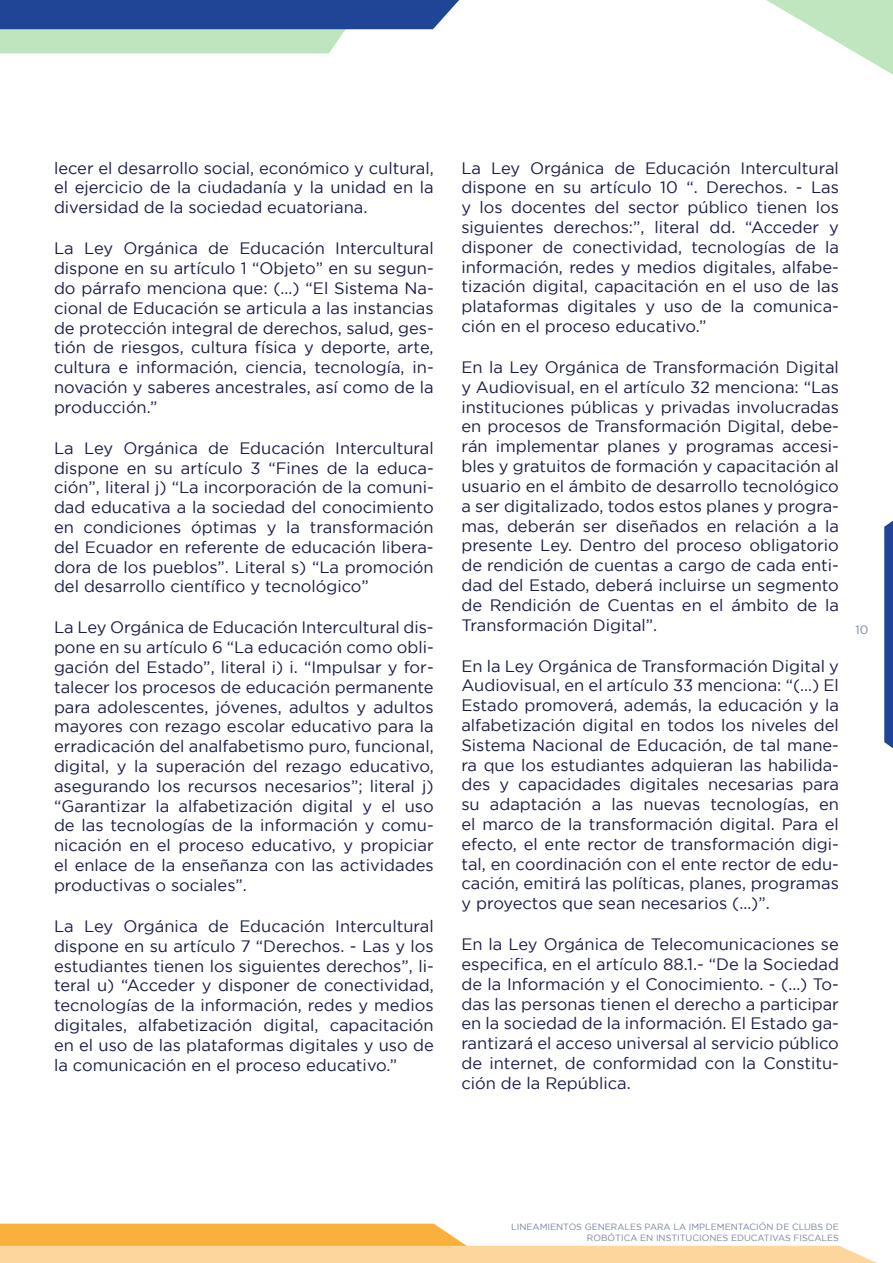
<style>
.page{position:relative;width:893px;height:1263px;background:#fff}
.page>*{position:absolute;margin:0;border:0;box-sizing:border-box;transform-origin:0 0}
.t1{font:16.5px/19.8px "Gotham";color:#191b49;text-align:justify}
.t2{font:12px "Gotham";color:#7883a0}
.t3{font:9px/10.8px "Gotham";color:#7883a0;text-align:right}
</style>
<div class="page">
<svg style="left:0;top:0;width:459px;height:53px;background:#7292b1"></svg>
<svg style="left:766px;top:0;width:127px;height:75px"></svg>
<svg style="left:0;top:1224px;width:877px;height:39px"></svg>
<svg style="left:884px;top:520px;width:9px;height:228px;background:#2d4f9c"></svg>
<p class="t1" style="left:54px;top:158px;width:381px">lecer el desarrollo social, económico y cultural, el ejercicio de la ciudadanía y la unidad en la diversidad de la sociedad ecuatoriana.</p>
<p class="t1" style="left:54px;top:238px;width:381px">La Ley Orgánica de Educación Intercultural dispone en su artículo 1 “Objeto” en su segun&shy;do párrafo menciona que: (…) “El Sistema Na&shy;cional de Educación se articula a las instancias de protección integral de derechos, salud, ges&shy;tión de riesgos, cultura física y deporte, arte, cultura e información, ciencia, tecnología, in&shy;novación y saberes ancestrales, así como de la producción.”</p>
<p class="t1" style="left:54px;top:438px;width:381px">La Ley Orgánica de Educación Intercultural dispone en su artículo 3 “Fines de la educa&shy;ción”, literal j) “La incorporación de la comuni&shy;dad educativa a la sociedad del conocimiento en condiciones óptimas y la transformación del Ecuador en referente de educación libera&shy;dora de los pueblos”. Literal s) “La promoción del desarrollo científico y tecnológico”</p>
<p class="t1" style="left:54px;top:617px;width:381px">La Ley Orgánica de Educación Intercultural dis&shy;pone en su artículo 6 “La educación como obli&shy;gación del Estado”, literal i) i. “Impulsar y for&shy;talecer los procesos de educación permanente para adolescentes, jóvenes, adultos y adultos mayores con rezago escolar educativo para la erradicación del analfabetismo puro, funcional, digital, y la superación del rezago educativo, asegurando los recursos necesarios”; literal j) “Garantizar la alfabetización digital y el uso de las tecnologías de la información y comu&shy;nicación en el proceso educativo, y propiciar el enlace de la enseñanza con las actividades productivas o sociales”.</p>
<p class="t1" style="left:54px;top:916px;width:381px">La Ley Orgánica de Educación Intercultural dispone en su artículo 7 “Derechos. - Las y los estudiantes tienen los siguientes derechos”, li&shy;teral u) “Acceder y disponer de conectividad, tecnologías de la información, redes y medios digitales, alfabetización digital, capacitación en el uso de las plataformas digitales y uso de la comunicación en el proceso educativo.”</p>
<p class="t1" style="left:461px;top:158px;width:379px">La Ley Orgánica de Educación Intercultural dispone en su artículo 10 “. Derechos. - Las y los docentes del sector público tienen los siguientes derechos:”, literal dd. “Acceder y disponer de conectividad, tecnologías de la información, redes y medios digitales, alfabe&shy;tización digital, capacitación en el uso de las plataformas digitales y uso de la comunica&shy;ción en el proceso educativo.”</p>
<p class="t1" style="left:461px;top:357px;width:379px">En la Ley Orgánica de Transformación Digital y Audiovisual, en el artículo 32 menciona: “Las instituciones públicas y privadas involucradas en procesos de Transformación Digital, debe&shy;rán implementar planes y programas accesi&shy;bles y gratuitos de formación y capacitación al usuario en el ámbito de desarrollo tecnológico a ser digitalizado, todos estos planes y progra&shy;mas, deberán ser diseñados en relación a la presente Ley. Dentro del proceso obligatorio de rendición de cuentas a cargo de cada enti&shy;dad del Estado, deberá incluirse un segmento de Rendición de Cuentas en el ámbito de la Transformación Digital”.</p>
<p class="t1" style="left:461px;top:656px;width:379px">En la Ley Orgánica de Transformación Digital y Audiovisual, en el artículo 33 menciona: “(…) El Estado promoverá, además, la educación y la alfabetización digital en todos los niveles del Sistema Nacional de Educación, de tal mane&shy;ra que los estudiantes adquieran las habilida&shy;des y capacidades digitales necesarias para su adaptación a las nuevas tecnologías, en el marco de la transformación digital. Para el efecto, el ente rector de transformación digi&shy;tal, en coordinación con el ente rector de edu&shy;cación, emitirá las políticas, planes, programas y proyectos que sean necesarios (…)”.</p>
<p class="t1" style="left:461px;top:934px;width:379px">En la Ley Orgánica de Telecomunicaciones se especifica, en el artículo 88.1.- “De la Sociedad de la Información y el Conocimiento. - (…) To&shy;das las personas tienen el derecho a participar en la sociedad de la información. El Estado ga&shy;rantizará el acceso universal al servicio público de internet, de conformidad con la Constitu&shy;ción de la República.</p>
<p class="t2" style="left:855px;top:623px;width:14px">10</p>
<p class="t3" style="left:511px;top:1221px;width:329px">LINEAMIENTOS GENERALES PARA LA IMPLEMENTACIÓN DE CLUBS DE<br>ROBÓTICA EN INSTITUCIONES EDUCATIVAS FISCALES</p>
</div>
